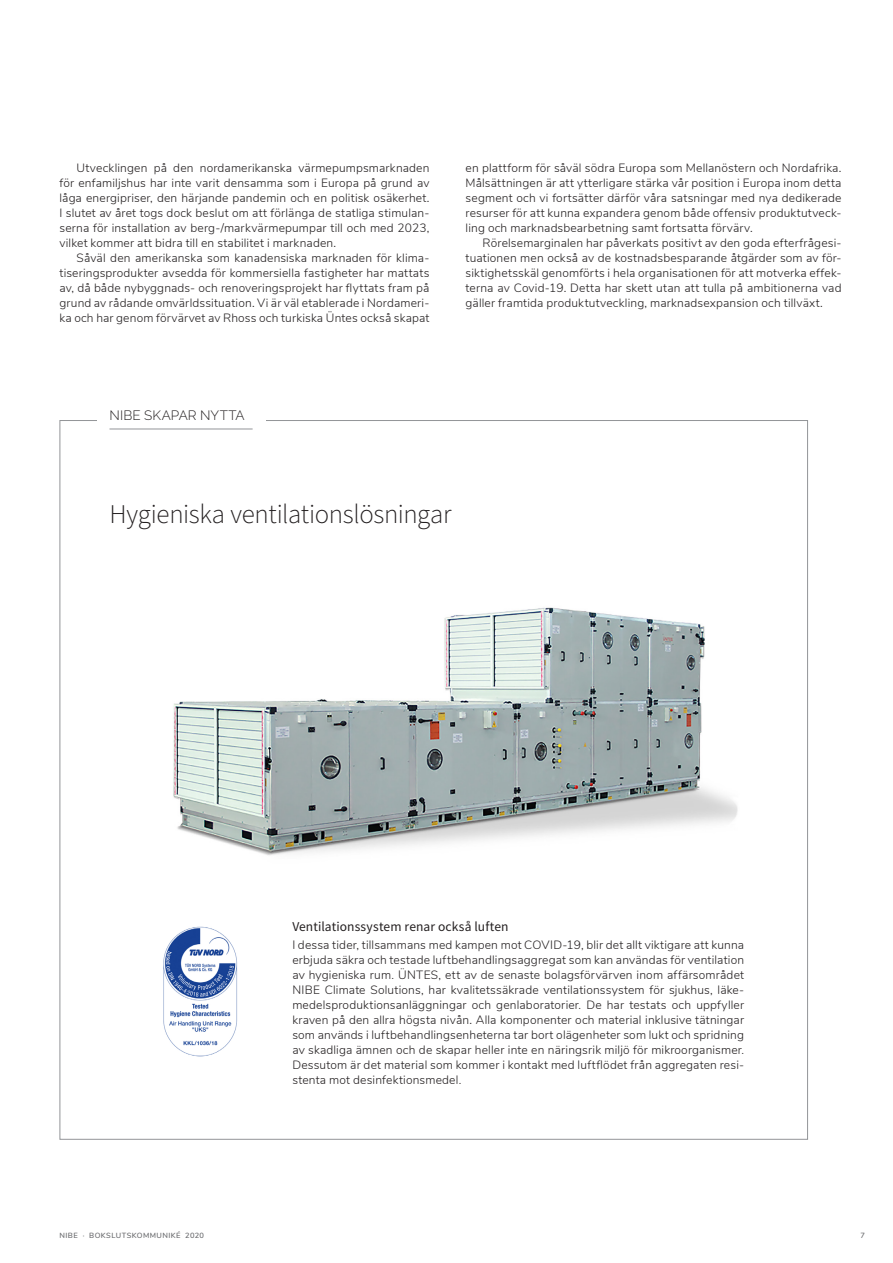
<style>
.page{position:relative;width:893px;height:1263px;background:#fff}
.page>*{position:absolute;margin:0;border:0;box-sizing:border-box;transform-origin:0 0}
._2016_Rubrik_2{font:300 27px "Source Sans Pro";letter-spacing:-.015em;color:#231f20}
._2016_mellanrubrik{font:13.5px "Source Sans Pro";letter-spacing:.01em;color:#231f20}
._2017_Rubrik_5{font:300 13.5px "Raleway";letter-spacing:.01em;color:#231f20}
._2019_brödtext_indra{font:300 12px/15px "Nunito Sans";letter-spacing:.015em;color:#231f20;text-align:justify}
._2019_bröd{font:300 12px/15px "Nunito";letter-spacing:.015em;color:#231f20;text-align:justify}
.t1{font:600 7.5px "Nunito";letter-spacing:.06em;color:#6c6d70}
.s1{font-family:"Nunito Sans"}
</style>
<div class="page">
<hr style="left:109px;top:429px;width:144px;height:1px;background:#939598">
<img style="left:173px;top:607px;width:565px;height:249px">
<img style="left:163px;top:926px;width:75px;height:131px">
<p class="_2019_brödtext_indra" style="left:60px;top:160px;width:371px;text-indent:17px">Utvecklingen på den nordamerikanska värmepumpsmarknaden för enfamiljshus har inte varit densamma som i Europa på grund av låga energipriser, den härjande pandemin och en politisk osäkerhet.<br>I slutet av året togs dock beslut om att förlänga de statliga stimulan&shy;serna för installation av berg-/markvärmepumpar till och med 2023, vilket kommer att bidra till en stabilitet i marknaden.</p>
<p class="_2019_brödtext_indra" style="left:60px;top:250px;width:371px;text-indent:17px">Såväl den amerikanska som kanadensiska marknaden för klima&shy;tiseringsprodukter avsedda för kommersiella fastigheter har mattats av, då både nybyggnads- och renoveringsprojekt har flyttats fram på grund av rådande omvärldssituation. Vi är väl etablerade i Nordameri&shy;ka och har genom förvärvet av Rhoss och turkiska Üntes också skapat</p>
<p class="_2019_brödtext_indra" style="left:466px;top:160px;width:377px">en plattform för såväl södra Europa som Mellanöstern och Nordafrika.<br>Målsättningen är att ytterligare stärka vår position i Europa inom detta segment och vi fortsätter därför våra satsningar med nya dedikerade resurser för att kunna expandera genom både offensiv produktutveck&shy;ling och marknadsbearbetning samt fortsatta förvärv.</p>
<p class="_2019_brödtext_indra" style="left:466px;top:235px;width:377px;text-indent:17px">Rörelsemarginalen har påverkats positivt av den goda efterfrågesi&shy;tuationen men också av de kostnadsbesparande åtgärder som av för&shy;siktighetsskäl genomförts i hela organisationen för att motverka effek&shy;terna av Covid-19. Detta har skett utan att tulla på ambitionerna vad gäller framtida produktutveckling, marknadsexpansion och tillväxt.</p>
<p class="_2017_Rubrik_5" style="left:109px;top:407px;width:137px">NIBE SKAPAR NYTTA</p>
<p class="_2016_Rubrik_2" style="left:109px;top:495px;width:344px">Hygieniska ventilationslösningar</p>
<p class="_2016_mellanrubrik" style="left:292px;top:918px;width:218px">Ventilationssystem renar också luften</p>
<p class="_2019_bröd" style="left:292px;top:936px;width:453px">I dessa tider, tillsammans med kampen mot COVID-19, blir det allt viktigare att kunna erbjuda säkra och testade luftbehandlingsaggregat som kan användas för ventilation av hygieniska rum. ÜNTES, ett av de senaste bolagsförvärven inom affärsområdet NIBE Climate Solutions, har kvalitetssäkrade ventilationssystem för sjukhus, läke&shy;medelsproduktionsanläggningar och genlaboratorier. De <span class="s1">har testats och uppfyller kraven på den allra högsta nivån.</span> Alla komponenter och material inklusive tätningar som används i luftbehandlingsenheterna tar bort olägenheter som lukt och spridning av skadliga ämnen och de skapar heller inte en näringsrik miljö för mikroorganismer.<br>Dessutom är det material som kommer i kontakt med luftflödet från aggregaten resi&shy;stenta mot desinfektionsmedel.</p>
<p class="t1" style="left:60px;top:1229px;width:146px">NIBE · BOKSLUTSKOMMUNIKÉ 2020</p>
<p class="t1" style="left:861px;top:1229px;width:6px">7</p>
</div>
